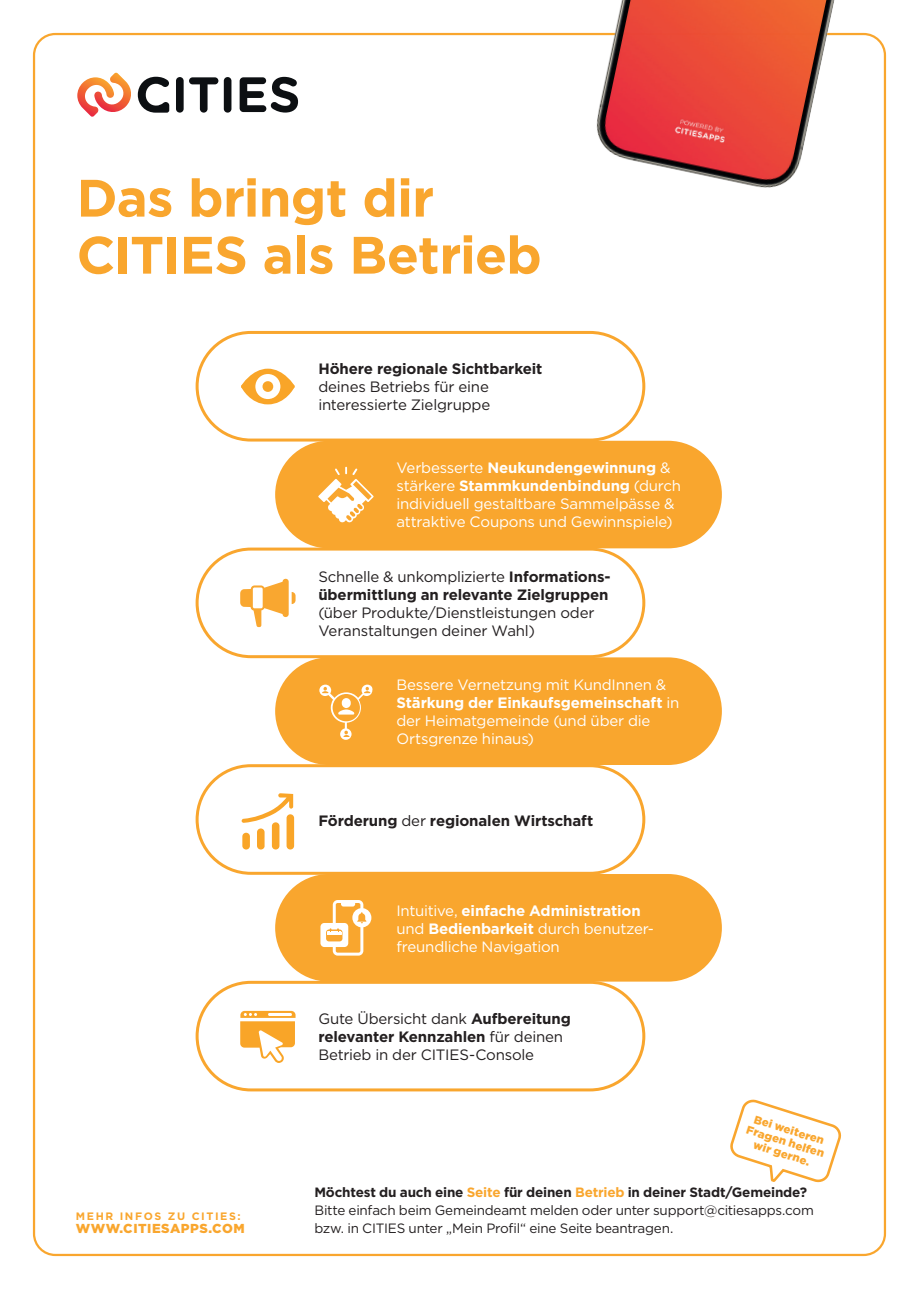
<style>
.page{position:relative;width:919px;height:1289px;background:#fff}
.page>*{position:absolute;margin:0;border:0;box-sizing:border-box;transform-origin:0 0}
.Lauftext{font:700 52.5px/57px "Gotham";letter-spacing:-.015em;color:#f9a62e}
.Text_klein-NEU{font:15px/18px "Gotham";letter-spacing:-.015em;color:#fff}
.Text_klein-NEU-2{font:15px/18px "Gotham";letter-spacing:-.015em;color:#231f20}
.Text_klein-NEU-3{font:700 15px "Gotham";letter-spacing:-.01em;color:#231f20}
.t1{font:13.5px/18px "Gotham";letter-spacing:-.02em;color:#231f20}
.t2{font:900 13.05px "Gotham";letter-spacing:.04em;color:#f9a62e}
.t3{font:900 11.4px/12.3px "Gotham";color:#f9a62e;text-align:center}
.t4{font:700 10.8px "Gotham";letter-spacing:.15em;color:#f9a62e}
.s1{font-weight:700}
.s2{font-weight:400}
.s3{font-weight:700;color:#f9a62e}
</style>
<div class="page">
<div style="left:176px;top:77px;width:8px;height:36px;background:#0c0f12;border-radius:4px"></div>
<svg style="left:189px;top:77px;width:29px;height:36px"></svg>
<div style="left:224px;top:77px;width:7px;height:36px;background:#0c0f12;border-radius:4px"></div>
<svg style="left:239px;top:77px;width:59px;height:36px"></svg>
<svg style="left:77px;top:73px;width:92px;height:44px"></svg>
<svg style="left:730px;top:1099px;width:112px;height:84px"></svg>
<div style="left:275px;top:874px;width:446px;height:107px;background:#f9a62e;border-radius:54px"></div>
<div style="left:275px;top:657px;width:446px;height:108px;background:#f9a62e;border-radius:54px"></div>
<svg style="left:319px;top:684px;width:54px;height:55px"></svg>
<div style="left:275px;top:441px;width:446px;height:107px;background:#f9a62e;border-radius:54px"></div>
<svg style="left:318px;top:467px;width:55px;height:55px"></svg>
<img style="left:580px;top:0;width:263px;height:188px">
<div style="left:195px;top:331px;width:450px;height:110px;border:3px solid #f9a62e;border-radius:54px"></div>
<svg style="left:241px;top:368px;width:54px;height:36px"></svg>
<div style="left:195px;top:547px;width:450px;height:111px;border:3px solid #f9a62e;border-radius:54px"></div>
<svg style="left:240px;top:578px;width:55px;height:49px"></svg>
<div style="left:195px;top:764px;width:450px;height:110px;border:3px solid #f9a62e;border-radius:54px"></div>
<svg style="left:241px;top:793px;width:53px;height:56px"></svg>
<svg style="left:320px;top:900px;width:51px;height:55px"></svg>
<div style="left:195px;top:980px;width:450px;height:111px;border:3px solid #f9a62e;border-radius:54px"></div>
<svg style="left:240px;top:1010px;width:55px;height:52px"></svg>
<p class="Lauftext" style="left:77px;top:169px;width:466px">Das bringt dir<br>CITIES als Betrieb</p>
<p class="Text_klein-NEU-2" style="left:318px;top:359px;width:225px"><span class="s1">Höhere regionale Sichtbarkeit </span>deines Betriebs für eine interessierte Zielgruppe</p>
<p class="Text_klein-NEU" style="left:396px;top:459px;width:286px">Verbesserte <span class="s1">Neukundengewinnung</span> &amp; stärkere <span class="s1">Stammkundenbindung</span> (durch individuell gestaltbare Sammelpässe &amp; attraktive Coupons und Gewinnspiele)</p>
<p class="Text_klein-NEU-2" style="left:318px;top:567px;width:294px">Schnelle &amp; unkomplizierte <span class="s1">Informations&shy;übermittlung an relevante Zielgruppen </span>(über Produkte/Dienstleistungen oder Veranstaltungen deiner Wahl)</p>
<p class="Text_klein-NEU" style="left:396px;top:675px;width:284px">Bessere Vernetzung mit KundInnen &amp;<br><span class="s1">Stärkung der Einkaufsgemeinschaft</span> in der Heimatgemeinde (und über die<br>Ortsgrenze hinaus)</p>
<p class="Text_klein-NEU-3" style="left:318px;top:810px;width:276px">Förderung <span class="s2">der</span> regionalen Wirtschaft</p>
<p class="Text_klein-NEU" style="left:396px;top:901px;width:259px">Intuitive, <span class="s1">einfache Administration </span>und <span class="s1">Bedienbarkeit</span> durch benutzer&shy;freundliche Navigation</p>
<p class="t4" style="left:76px;top:1208px;width:166px">MEHR INFOS ZU CITIES:</p>
<p class="t2" style="left:76px;top:1219px;width:170px">WWW.CITIESAPPS.COM</p>
<p class="Text_klein-NEU-2" style="left:318px;top:1009px;width:254px">Gute Übersicht dank <span class="s1">Aufbereitung relevanter Kennzahlen</span> für deinen<br>Betrieb in der CITIES-Console</p>
<p class="t3" style="left:752px;top:1111px;width:83px;rotate:18deg">Bei weiteren<br>Fragen helfen wir gerne.</p>
<p class="t1" style="left:314px;top:1183px;width:501px"><span class="s1">Möchtest du auch eine</span> <span class="s3">Seite</span> <span class="s1">für deinen</span> <span class="s3">Betrieb</span> <span class="s1">in deiner Stadt/Gemeinde?<br></span>Bitte einfach beim Gemeindeamt melden oder unter support@citiesapps.com bzw. in CITIES unter „Mein Profil“ eine Seite beantragen.</p>
</div>
